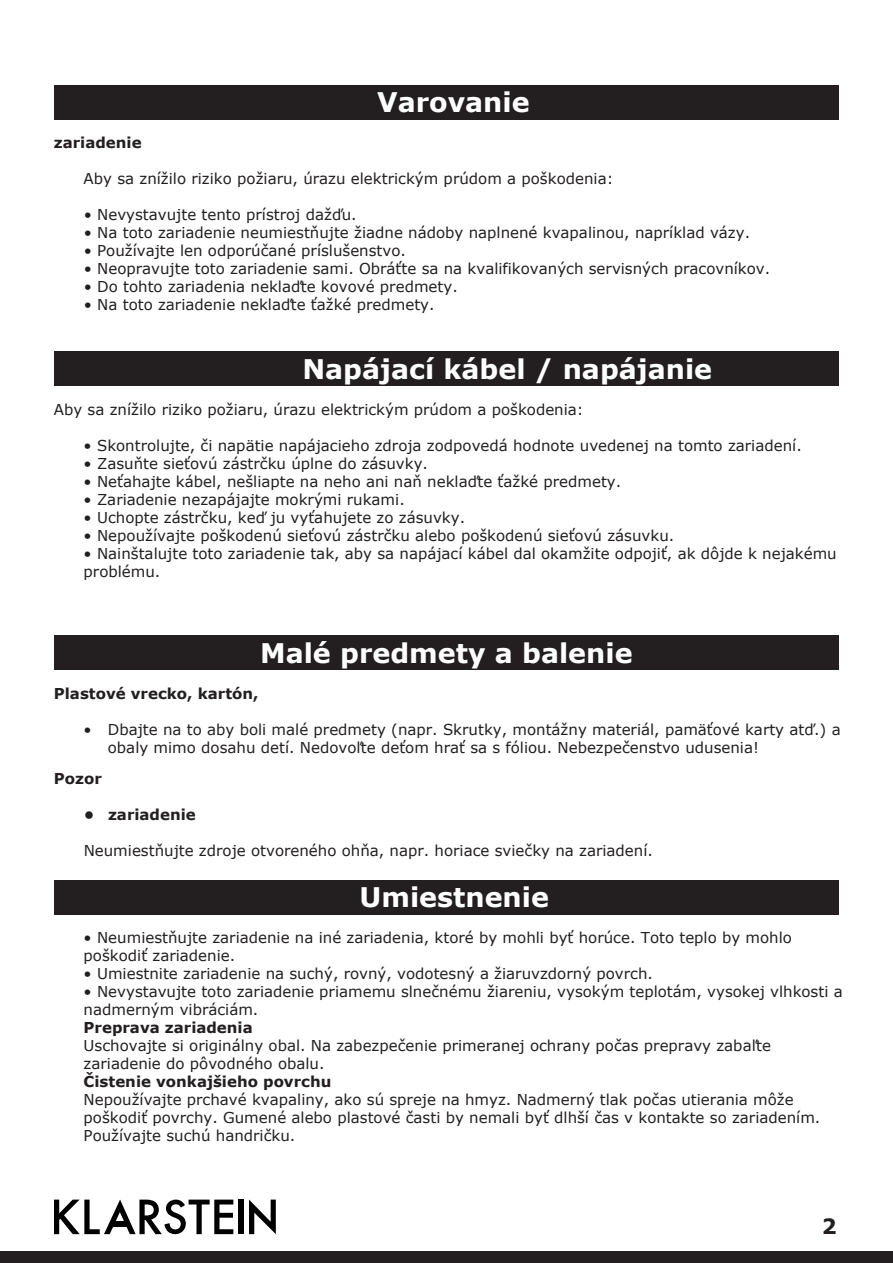
<style>
.page{position:relative;width:893px;height:1263px;background:#fff}
.page>*{position:absolute;margin:0;border:0;box-sizing:border-box;transform-origin:0 0}
.t1{font:700 27px "Verdana";color:#fff}
.t2{font:700 21px "Verdana";color:#231f20}
.t3{font:15px/18px "Verdana";color:#231f20}
.t4{font:700 15px "Verdana";color:#231f20}
.s1{font-style:inherit}
</style>
<div class="page">
<div style="left:54px;top:352px;width:785px;height:34px;background:#231f20"></div>
<div style="left:54px;top:636px;width:785px;height:34px;background:#231f20"></div>
<div style="left:54px;top:880px;width:785px;height:34px;background:#231f20"></div>
<div style="left:54px;top:85px;width:785px;height:34px;background:#231f20"></div>
<div style="left:0;top:1251px;width:893px;height:12px;background:#231f20"></div>
<div style="left:239px;top:1199px;width:5px;height:35px;background:#000"></div>
<svg style="left:54px;top:1199px;width:179px;height:35px"></svg>
<div style="left:110px;top:1221px;width:19px;height:6px;background:#000"></div>
<svg style="left:249px;top:1199px;width:27px;height:35px"></svg>
<h1 class="t1" style="left:377px;top:83px;width:154px">Varovanie</h1>
<p class="t4" style="left:54px;top:132px;width:89px">zariadenie</p>
<p class="t3" style="left:84px;top:169px;width:531px">Aby sa znížilo riziko požiaru, úrazu elektrickým prúdom a poškodenia:</p>
<p class="t3" style="left:84px;top:205px;width:274px">• Nevystavujte tento prístroj dažďu.</p>
<p class="t3" style="left:84px;top:223px;width:668px">• Na toto zariadenie neumiestňujte žiadne nádoby naplnené kvapalinou, napríklad vázy.</p>
<p class="t3" style="left:84px;top:241px;width:324px">• Používajte len odporúčané príslušenstvo.</p>
<p class="t3" style="left:84px;top:259px;width:688px">• Neopravujte toto zariadenie sami. Obráťte sa na kvalifikovaných servisných pracovníkov.</p>
<p class="t3" style="left:84px;top:277px;width:375px">• Do tohto zariadenia neklaďte kovové predmety.</p>
<p class="t3" style="left:84px;top:295px;width:352px">• Na toto zariadenie neklaďte ťažké predmety.</p>
<h1 class="t1" style="left:302px;top:350px;width:411px">Napájací kábel / napájanie</h1>
<p class="t3" style="left:54px;top:400px;width:531px">Aby sa znížilo riziko požiaru, úrazu elektrickým prúdom a poškodenia:</p>
<p class="t3" style="left:84px;top:436px;width:720px">• Skontrolujte, či napätie napájacieho zdroja zodpovedá hodnote uvedenej na tomto zariadení.</p>
<p class="t3" style="left:84px;top:454px;width:346px">• Zasuňte sieťovú zástrčku úplne do zásuvky.</p>
<p class="t3" style="left:84px;top:472px;width:539px">• Neťahajte kábel, nešliapte na neho ani naň neklaďte ťažké predmety.</p>
<p class="t3" style="left:84px;top:490px;width:323px">• Zariadenie nezapájajte mokrými rukami.</p>
<p class="t3" style="left:84px;top:508px;width:383px">• Uchopte zástrčku, keď ju vyťahujete zo zásuvky.</p>
<p class="t3" style="left:84px;top:526px;width:592px">• Nepoužívajte poškodenú sieťovú zástrčku alebo poškodenú sieťovú zásuvku.</p>
<p class="t3" style="left:84px;top:544px;width:755px">• Nainštalujte toto zariadenie tak, aby sa napájací kábel dal okamžite odpojiť, ak dôjde k nejakému problému.</p>
<h1 class="t1" style="left:260px;top:634px;width:374px">Malé predmety a balenie</h1>
<p class="t4" style="left:54px;top:683px;width:206px">Plastové vrecko, kartón,</p>
<p class="t3" style="left:108px;top:720px;width:734px;text-indent:-24px">• Dbajte na to aby boli malé predmety (napr. Skrutky, montážny materiál, pamäťové karty atď.) a obaly mimo dosahu detí. Nedovoľte deťom hrať sa s fóliou. Nebezpečenstvo udusenia!</p>
<p class="t4" style="left:54px;top:768px;width:50px">Pozor</p>
<p class="t4" style="left:84px;top:804px;width:114px"><span class="s1">•</span> zariadenie</p>
<p class="t3" style="left:84px;top:842px;width:571px">Neumiestňujte zdroje otvoreného ohňa, napr. horiace sviečky na zariadení.</p>
<h1 class="t1" style="left:359px;top:878px;width:191px">Umiestnenie</h1>
<p class="t3" style="left:84px;top:928px;width:710px">• Neumiestňujte zariadenie na iné zariadenia, ktoré by mohli byť horúce. Toto teplo by mohlo poškodiť zariadenie.</p>
<p class="t3" style="left:84px;top:964px;width:571px">• Umiestnite zariadenie na suchý, rovný, vodotesný a žiaruvzdorný povrch.</p>
<p class="t3" style="left:84px;top:982px;width:761px">• Nevystavujte toto zariadenie priamemu slnečnému žiareniu, vysokým teplotám, vysokej vlhkosti a nadmerným vibráciám.</p>
<p class="t4" style="left:84px;top:1017px;width:171px">Preprava zariadenia</p>
<p class="t3" style="left:84px;top:1036px;width:689px">Uschovajte si originálny obal. Na zabezpečenie primeranej ochrany počas prepravy zabaľte zariadenie do pôvodného obalu.</p>
<p class="t4" style="left:84px;top:1071px;width:249px">Čistenie vonkajšieho povrchu</p>
<p class="t3" style="left:84px;top:1090px;width:738px">Nepoužívajte prchavé kvapaliny, ako sú spreje na hmyz. Nadmerný tlak počas utierania môže poškodiť povrchy. Gumené alebo plastové časti by nemali byť dlhší čas v kontakte so zariadením.<br>Používajte suchú handričku.</p>
<h2 class="t2" style="left:822px;top:1212px;width:16px">2</h2>
</div>
